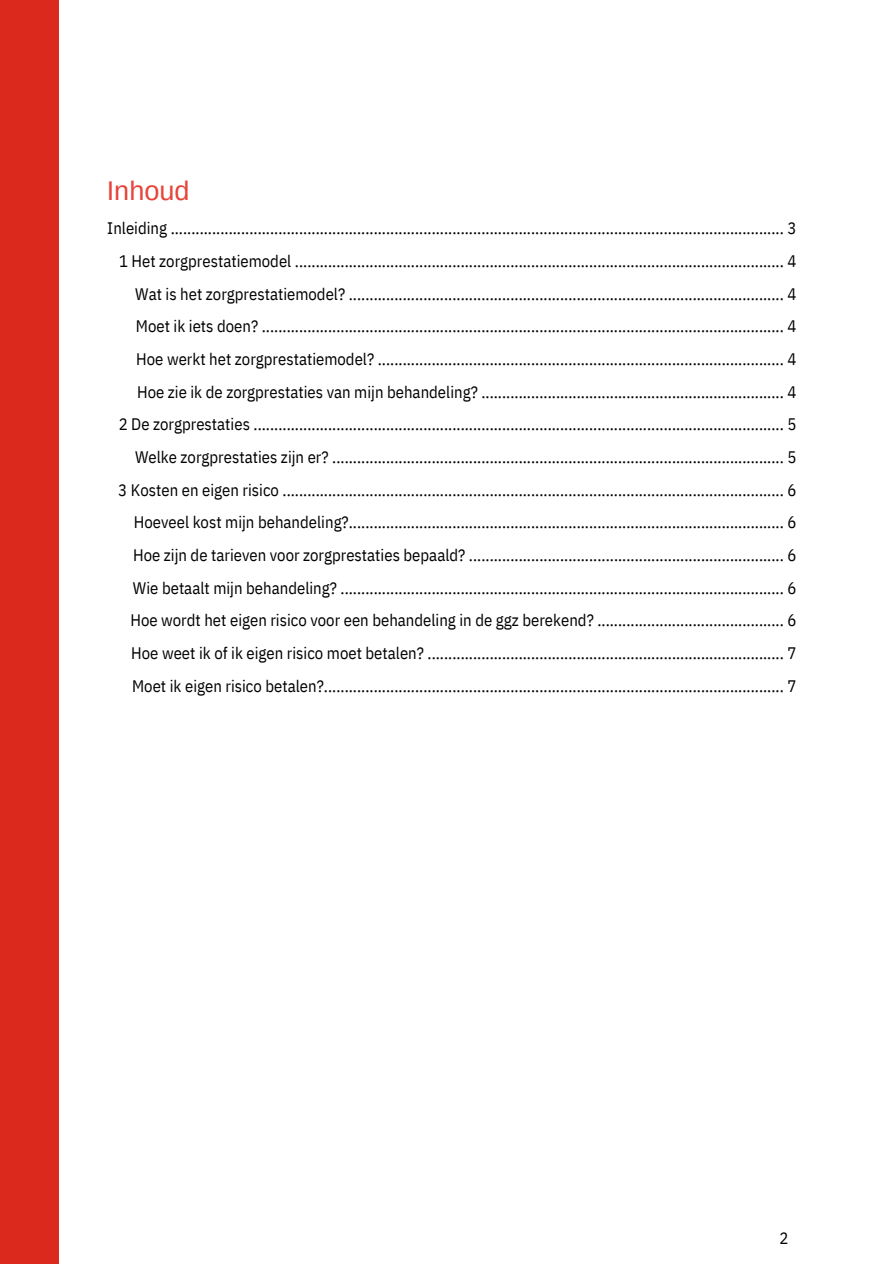
<style>
.page{position:relative;width:894px;height:1264px;background:#fff}
.page>*{position:absolute;margin:0;border:0;box-sizing:border-box;transform-origin:0 0}
.t1{font:27px "Arimo";color:#e64439}
.t2{font:16.65px/32.7px "IBM Plex Sans Cond";color:#000;text-align:right}
.t3{font:16.5px "IBM Plex Sans Cond";color:#000}
</style>
<div class="page">
<div style="left:0;top:0;width:59px;height:1263px;background:#dc291e"></div>
<p class="t1" style="left:107px;top:175px;width:84px">Inhoud</p>
<p class="t2" style="left:107px;top:212px;width:690px">Inleiding .................................................................................................................................................... 3<br>1 Het zorgprestatiemodel ...................................................................................................................... 4<br>Wat is het zorgprestatiemodel? ......................................................................................................... 4<br>Moet ik iets doen? .............................................................................................................................. 4<br>Hoe werkt het zorgprestatiemodel? .................................................................................................. 4<br>Hoe zie ik de zorgprestaties van mijn behandeling? ......................................................................... 4</p>
<p class="t2" style="left:119px;top:408px;width:679px">2 De zorgprestaties ................................................................................................................................ 5<br>Welke zorgprestaties zijn er? ............................................................................................................. 5</p>
<p class="t2" style="left:130px;top:473px;width:667px;text-align:justify;text-indent:-12px">3 Kosten en eigen risico ......................................................................................................................... 6<br>Hoeveel kost mijn behandeling?......................................................................................................... 6<br>Hoe zijn de tarieven voor zorgprestaties bepaald? ............................................................................ 6<br>Wie betaalt mijn behandeling? ........................................................................................................... 6<br>Hoe wordt het eigen risico voor een behandeling in de ggz berekend? ............................................. 6<br>Hoe weet ik of ik eigen risico moet betalen? ...................................................................................... 7<br>Moet ik eigen risico betalen?............................................................................................................... 7</p>
<p class="t3" style="left:779px;top:1227px;width:10px">2</p>
</div>
